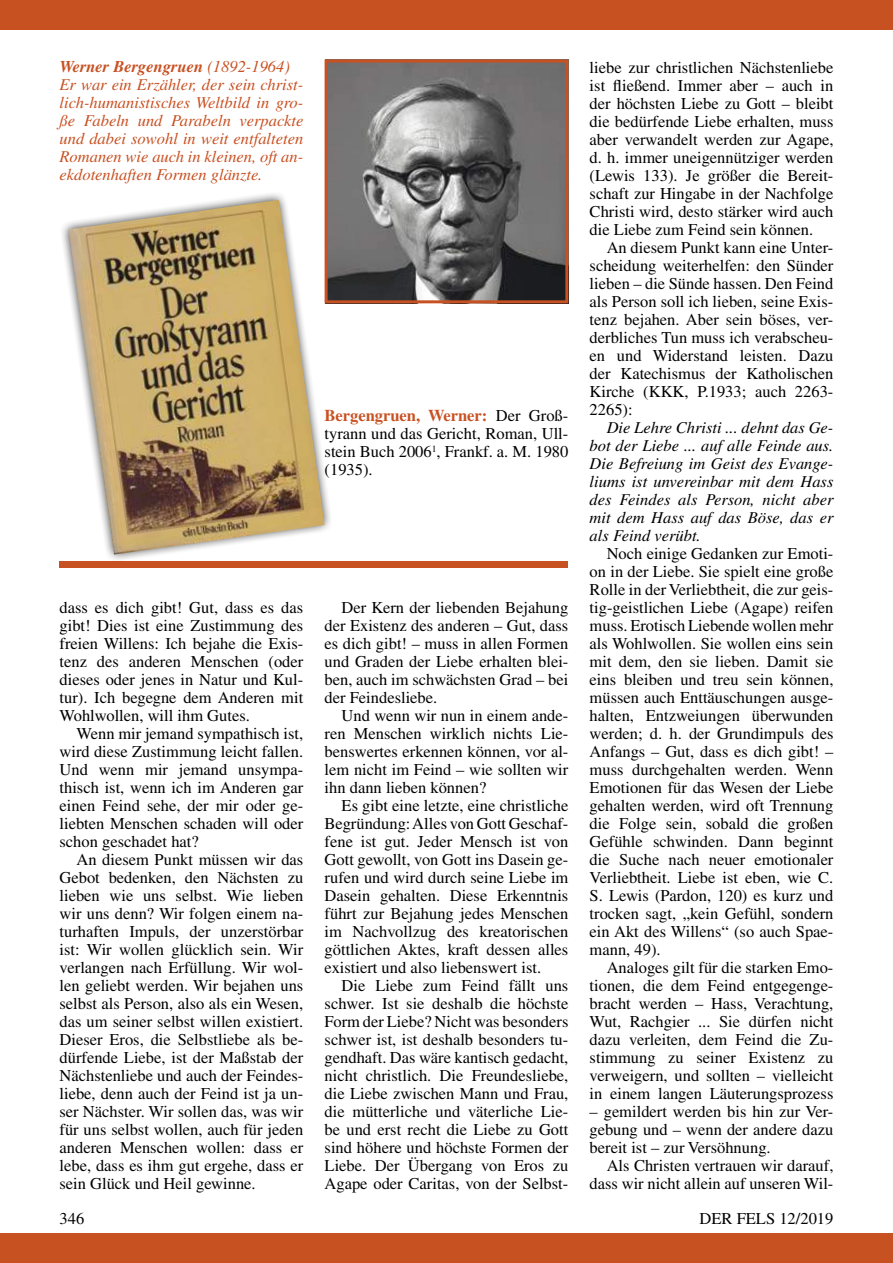
<style>
.page{position:relative;width:893px;height:1263px;background:#fff}
.page>*{position:absolute;margin:0;border:0;box-sizing:border-box;transform-origin:0 0}
.t1{font:16.5px/18px "Times";color:#000;text-align:justify}
.t2{font:italic 16.5px/18px "Times";color:#c85122}
.t3{font:italic 16.5px/18px "Times";color:#000;text-align:justify}
.s1{font-weight:700}
.s2{font-weight:700;color:#c85122}
</style>
<div class="page">
<svg style="left:59px;top:188px;width:283px;height:380px"></svg>
<img style="left:68px;top:200px;width:257px;height:355px">
<img style="left:329px;top:64px;width:235px;height:235px">
<div style="left:325px;top:60px;width:243px;height:243px;border:3px solid #c85122"></div>
<div style="left:0;top:0;width:893px;height:30px;background:#c85122"></div>
<div style="left:0;top:1233px;width:893px;height:30px;background:#c85122"></div>
<div style="left:60px;top:561px;width:508px;height:7px;background:#c85122"></div>
<p class="t2" style="left:60px;top:58px;width:245px"><span class="s1">Werner Bergengruen</span> (1892-1964)<br>Er war ein Erzähler, der sein christ&shy;lich-humanistisches Weltbild in gro&shy;ße Fabeln und Parabeln verpackte und dabei sowohl in weit entfalteten Romanen wie auch in kleinen, oft an&shy;ekdotenhaften Formen glänzte.</p>
<p class="t1" style="left:60px;top:598px;width:245px">dass es dich gibt! Gut, dass es das gibt! Dies ist eine Zustimmung des freien Willens: Ich bejahe die Exis&shy;tenz des anderen Menschen (oder dieses oder jenes in Natur und Kul&shy;tur). Ich begegne dem Anderen mit Wohlwollen, will ihm Gutes.</p>
<p class="t1" style="left:60px;top:724px;width:245px;text-indent:17px">Wenn mir jemand sympathisch ist, wird diese Zustimmung leicht fallen.<br>Und wenn mir jemand unsympa&shy;thisch ist, wenn ich im Anderen gar einen Feind sehe, der mir oder ge&shy;liebten Menschen schaden will oder schon geschadet hat?</p>
<p class="t1" style="left:60px;top:850px;width:245px;text-indent:17px">An diesem Punkt müssen wir das Gebot bedenken, den Nächsten zu lieben wie uns selbst. Wie lieben wir uns denn? Wir folgen einem na&shy;turhaften Impuls, der unzerstörbar ist: Wir wollen glücklich sein. Wir verlangen nach Erfüllung. Wir wol&shy;len geliebt werden. Wir bejahen uns selbst als Person, also als ein Wesen, das um seiner selbst willen existiert.<br>Dieser Eros, die Selbstliebe als be&shy;dürfende Liebe, ist der Maßstab der Nächstenliebe und auch der Feindes&shy;liebe, denn auch der Feind ist ja un&shy;ser Nächster. Wir sollen das, was wir für uns selbst wollen, auch für jeden anderen Menschen wollen: dass er lebe, dass es ihm gut ergehe, dass er sein Glück und Heil gewinne.</p>
<p class="t1" style="left:325px;top:406px;width:245px"><span class="s2">Bergengruen, Werner:</span> Der Groß&shy;tyrann und das Gericht, Roman, Ull&shy;stein Buch 2006<sup>1</sup>, Frankf. a. M. 1980 (1935).</p>
<p class="t1" style="left:325px;top:598px;width:245px;text-indent:17px">Der Kern der liebenden Bejahung der Existenz des anderen – Gut, dass es dich gibt! – muss in allen Formen und Graden der Liebe erhalten blei&shy;ben, auch im schwächsten Grad – bei der Feindesliebe.</p>
<p class="t1" style="left:325px;top:706px;width:245px;text-indent:17px">Und wenn wir nun in einem ande&shy;ren Menschen wirklich nichts Lie&shy;benswertes erkennen können, vor al&shy;lem nicht im Feind – wie sollten wir ihn dann lieben können?</p>
<p class="t1" style="left:325px;top:796px;width:245px;text-indent:17px">Es gibt eine letzte, eine christliche Begründung: Alles von Gott Geschaf&shy;fene ist gut. Jeder Mensch ist von Gott gewollt, von Gott ins Dasein ge&shy;rufen und wird durch seine Liebe im Dasein gehalten. Diese Erkenntnis führt zur Bejahung jedes Menschen im Nachvollzug des kreatorischen göttlichen Aktes, kraft dessen alles existiert und also liebenswert ist.</p>
<p class="t1" style="left:325px;top:976px;width:245px;text-indent:17px">Die Liebe zum Feind fällt uns schwer. Ist sie deshalb die höchste Form der Liebe? Nicht was besonders schwer ist, ist deshalb besonders tu&shy;gendhaft. Das wäre kantisch gedacht, nicht christlich. Die Freundesliebe, die Liebe zwischen Mann und Frau, die mütterliche und väterliche Lie&shy;be und erst recht die Liebe zu Gott sind höhere und höchste Formen der Liebe. Der Übergang von Eros zu Agape oder Caritas, von der Selbst-</p>
<p class="t1" style="left:590px;top:58px;width:245px">liebe zur christlichen Nächstenliebe ist fließend. Immer aber – auch in der höchsten Liebe zu Gott – bleibt die bedürfende Liebe erhalten, muss aber verwandelt werden zur Agape, d. h. immer uneigennütziger werden (Lewis 133). Je größer die Bereit&shy;schaft zur Hingabe in der Nachfolge Christi wird, desto stärker wird auch die Liebe zum Feind sein können.</p>
<p class="t1" style="left:590px;top:238px;width:245px;text-indent:17px">An diesem Punkt kann eine Unter&shy;scheidung weiterhelfen: den Sünder lieben – die Sünde hassen. Den Feind als Person soll ich lieben, seine Exis&shy;tenz bejahen. Aber sein böses, ver&shy;derbliches Tun muss ich verabscheu&shy;en und Widerstand leisten. Dazu der Katechismus der Katholischen Kirche (KKK, P.1933; auch 2263- 2265):</p>
<p class="t3" style="left:590px;top:418px;width:245px;text-indent:17px">Die Lehre Christi ... dehnt das Ge&shy;bot der Liebe ... auf alle Feinde aus.<br>Die Befreiung im Geist des Evange&shy;liums ist unvereinbar mit dem Hass des Feindes als Person, nicht aber mit dem Hass auf das Böse, das er als Feind verübt.</p>
<p class="t1" style="left:590px;top:544px;width:245px;text-indent:17px">Noch einige Gedanken zur Emoti&shy;on in der Liebe. Sie spielt eine große Rolle in der Verliebtheit, die zur geis&shy;tig-geistlichen Liebe (Agape) reifen muss. Erotisch Liebende wollen mehr als Wohlwollen. Sie wollen eins sein mit dem, den sie lieben. Damit sie eins bleiben und treu sein können, müssen auch Enttäuschungen ausge&shy;halten, Entzweiungen überwunden werden; d. h. der Grundimpuls des Anfangs – Gut, dass es dich gibt! – muss durchgehalten werden. Wenn Emotionen für das Wesen der Liebe gehalten werden, wird oft Trennung die Folge sein, sobald die großen Gefühle schwinden. Dann beginnt die Suche nach neuer emotionaler Verliebtheit. Liebe ist eben, wie C.<br>S. Lewis (Pardon, 120) es kurz und trocken sagt, „kein Gefühl, sondern ein Akt des Willens“ (so auch Spae&shy;mann, 49).</p>
<p class="t1" style="left:590px;top:958px;width:245px;text-indent:17px">Analoges gilt für die starken Emo&shy;tionen, die dem Feind entgegenge&shy;bracht werden – Hass, Verachtung, Wut, Rachgier ... Sie dürfen nicht dazu verleiten, dem Feind die Zu&shy;stimmung zu seiner Existenz zu verweigern, und sollten – vielleicht in einem langen Läuterungsprozess</p>
<p class="t1" style="left:590px;top:1102px;width:245px">– gemildert werden bis hin zur Ver&shy;gebung und – wenn der andere dazu bereit ist – zur Versöhnung.</p>
<p class="t1" style="left:590px;top:1156px;width:245px;text-align:right">Als Christen vertrauen wir darauf, dass wir nicht allein auf unseren Wil-</p>
<p class="t1" style="left:60px;top:1209px;width:26px">346</p>
<p class="t1" style="left:700px;top:1209px;width:135px">DER FELS 12/2019</p>
</div>
